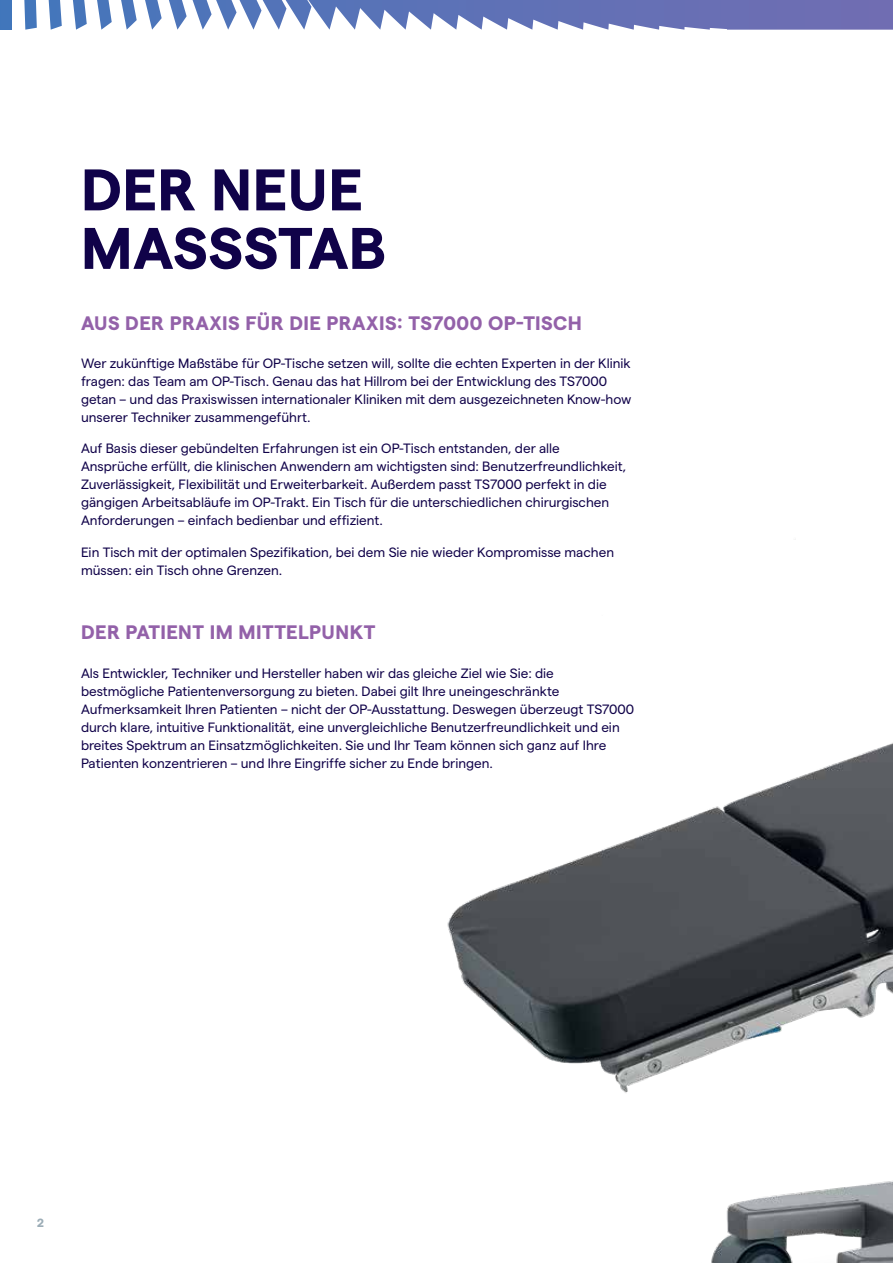
<style>
.page{position:relative;width:893px;height:1263px;background:#fff}
.page>*{position:absolute;margin:0;border:0;box-sizing:border-box;transform-origin:0 0}
.t1{font:700 58.5px/58.5px "Matter";letter-spacing:.01em;color:#100249}
.t2{font:700 19.5px "Matter";letter-spacing:.025em;color:#9361a9}
.t3{font:13.5px/18px "Matter";color:#100249}
.t4{font:700 12px "Matter";color:#9cadb7}
</style>
<div class="page">
<img style="left:447px;top:742px;width:446px;height:521px">
<svg style="left:0;top:0;width:893px;height:30px"></svg>
<h1 class="t1" style="left:81px;top:155px;width:306px">DER NEUE<br>MASSSTAB</h1>
<h2 class="t2" style="left:81px;top:308px;width:502px">AUS DER PRAXIS FÜR DIE PRAXIS: TS7000 OP-TISCH</h2>
<p class="t3" style="left:81px;top:353px;width:552px">Wer zukünftige Maßstäbe für OP-Tische setzen will, sollte die echten Experten in der Klinik fragen: das Team am OP-Tisch. Genau das hat Hillrom bei der Entwicklung des TS7000 getan – und das Praxiswissen internationaler Kliniken mit dem ausgezeichneten Know-how unserer Techniker zusammengeführt.</p>
<p class="t3" style="left:81px;top:438px;width:547px">Auf Basis dieser gebündelten Erfahrungen ist ein OP-Tisch entstanden, der alle Ansprüche erfüllt, die klinischen Anwendern am wichtigsten sind: Benutzerfreundlichkeit, Zuverlässigkeit, Flexibilität und Erweiterbarkeit. Außerdem passt TS7000 perfekt in die gängigen Arbeitsabläufe im OP-Trakt. Ein Tisch für die unterschiedlichen chirurgischen Anforderungen – einfach bedienbar und effizient.</p>
<p class="t3" style="left:81px;top:542px;width:535px">Ein Tisch mit der optimalen Spezifikation, bei dem Sie nie wieder Kompromisse machen müssen: ein Tisch ohne Grenzen.</p>
<h2 class="t2" style="left:81px;top:618px;width:296px">DER PATIENT IM MITTELPUNKT</h2>
<p class="t3" style="left:81px;top:663px;width:555px">Als Entwickler, Techniker und Hersteller haben wir das gleiche Ziel wie Sie: die bestmögliche Patientenversorgung zu bieten. Dabei gilt Ihre uneingeschränkte Aufmerksamkeit Ihren Patienten – nicht der OP-Ausstattung. Deswegen überzeugt TS7000 durch klare, intuitive Funktionalität, eine unvergleichliche Benutzerfreundlichkeit und ein breites Spektrum an Einsatzmöglichkeiten. Sie und Ihr Team können sich ganz auf Ihre Patienten konzentrieren – und Ihre Eingriffe sicher zu Ende bringen.</p>
<p class="t4" style="left:37px;top:1214px;width:8px">2</p>
</div>
